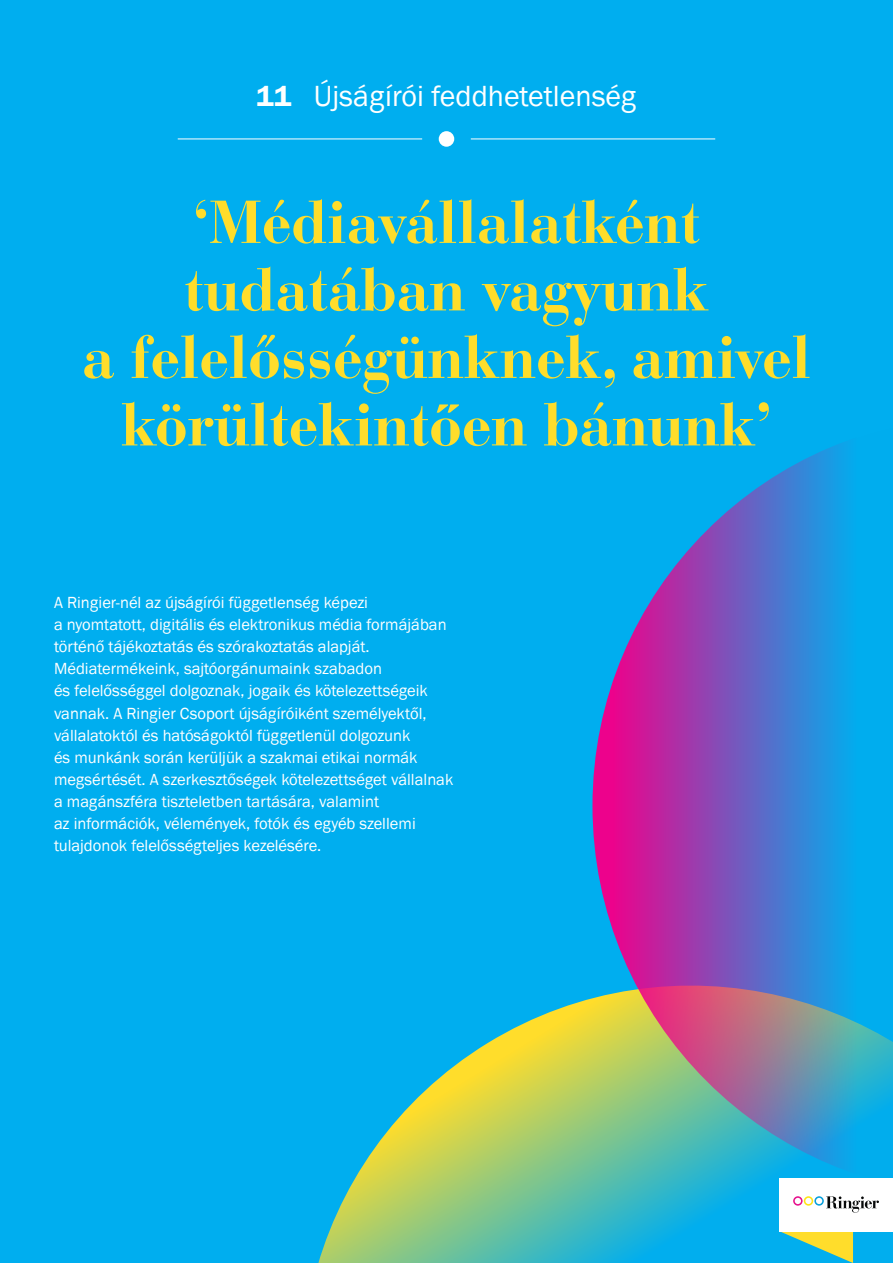
<style>
.page{position:relative;width:893px;height:1263px;background:#00aeef}
.page>*{position:absolute;margin:0;border:0;box-sizing:border-box;transform-origin:0 0}
.t1{font:700 60px/67.5px "Bauer Bodoni Std";letter-spacing:-.01em;color:#ffdd2b;text-align:center}
.t2{font:60px "Bodoni MT Black";color:#ffdd2b}
.t3{font:30px "Ringier";color:#fff}
.t4{font:16.5px/22px "Ringier";color:#fff}
.s1{font-weight:900}
</style>
<div class="page">
<svg style="left:318px;top:998px;width:575px;height:265px"></svg>
<svg style="left:592px;top:442px;width:301px;height:753px"></svg>
<div style="left:439px;top:131px;width:15px;height:16px;background:#fff;border-radius:50%"></div>
<hr style="left:178px;top:139px;width:244px;height:1px;background:#fff">
<hr style="left:471px;top:139px;width:244px;height:1px;background:#fff">
<svg style="left:779px;top:1231px;width:74px;height:32px"></svg>
<div style="left:779px;top:1178px;width:114px;height:53px;background:#fff"></div>
<svg style="left:793px;top:1196px;width:86px;height:17px"></svg>
<svg style="left:257px;top:335px;width:18px;height:12px"></svg>
<h2 class="t3" style="left:256px;top:78px;width:382px"><span class="s1">11</span> Újságírói feddhetetlenség</h2>
<h1 class="t1" style="left:82px;top:189px;width:731px">‘Médiavállalatként tudatában vagyunk<br>a felelosségünknek, amivel körültekintoen bánunk’</h1>
<h1 class="t2" style="left:438px;top:385px;width:21px">˝</h1>
<p class="t4" style="left:54px;top:591px;width:401px">A Ringier-nél az újságírói függetlenség képezi<br>a nyomtatott, digitális és elektronikus média formájában történő tájékoztatás és szórakoztatás alapját.<br>Médiatermékeink, sajtóorgánumaink szabadon<br>és felelősséggel dolgoznak, jogaik és kötelezettségeik vannak. A Ringier Csoport újságíróiként személyektől, vállalatoktól és hatóságoktól függetlenül dolgozunk<br>és munkánk során kerüljük a szakmai etikai normák megsértését. A szerkesztőségek kötelezettséget vállalnak a magánszféra tiszteletben tartására, valamint<br>az információk, vélemények, fotók és egyéb szellemi tulajdonok felelősségteljes kezelésére.</p>
</div>
